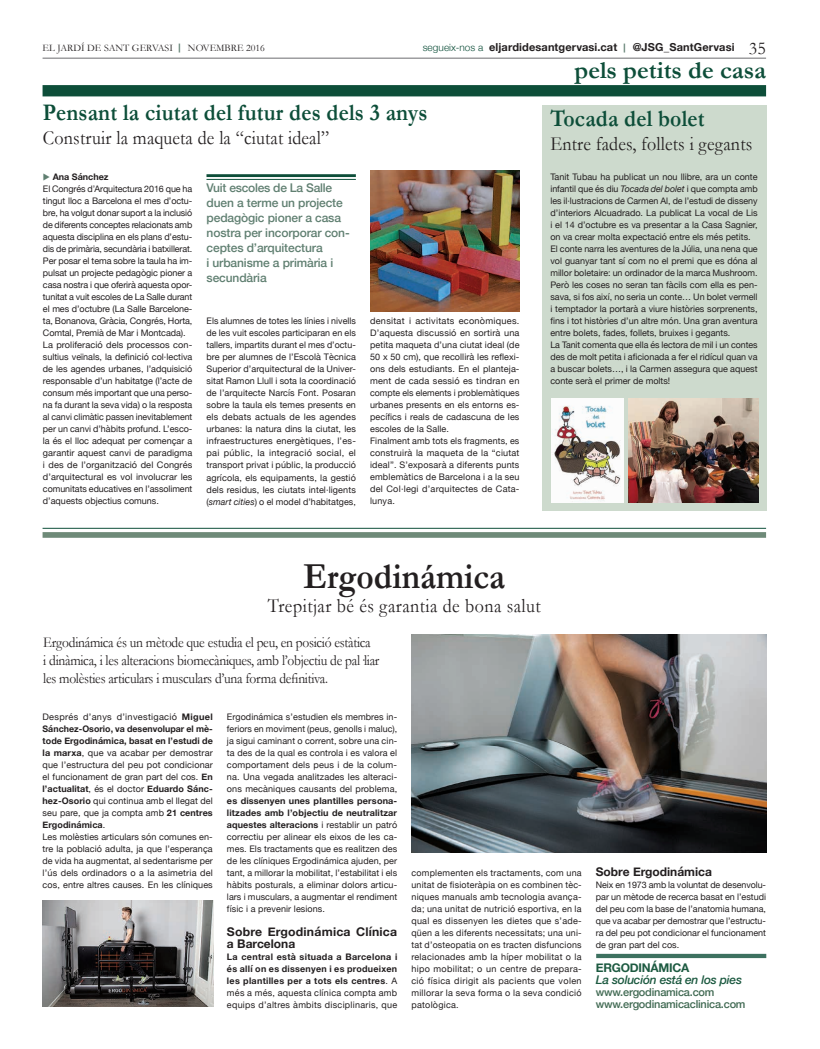
<style>
.page{position:relative;width:820px;height:1049px;background:#fff}
.page>*{position:absolute;margin:0;border:0;box-sizing:border-box;transform-origin:0 0}
.t1{font:700 37px "Garamond";color:#231f20;scale:.9 1}
.t2{font:700 25px "Garamond";color:#0d4e39}
.t3{font:700 24px "Garamond";letter-spacing:.01em;color:#0d4e39;scale:.9 1}
.t4{font:20px "Garamond";letter-spacing:.01em;color:#231f20;scale:.9 1}
.t5{font:15px/18px "Garamond";letter-spacing:-.02em;color:#231f20;scale:.9 1}
.t6{font:500 12px/15px "Helvetica Neue";letter-spacing:-.01em;color:#607f71}
.t7{font:700 12px/12px "Helvetica Neue";color:#231f20}
.t8{font:italic 500 12px "Helvetica Neue";letter-spacing:-.02em;color:#1d5a41}
.t9{font:700 12px "Helvetica Neue";letter-spacing:-.02em;color:#1d5a41}
.t10{font:700 11px "Helvetica Neue";letter-spacing:.01em;color:#231f20}
.t11{font:500 11px/12px "Helvetica Neue";letter-spacing:-.02em;color:#416a53}
.t12{font:10px "Garamond";color:#231f20}
.t13{font:9px/12px "Helvetica Neue";color:#231f20;text-align:justify}
.t14{font:700 9px/12px "Helvetica Neue";letter-spacing:.03em;color:#231f20;text-align:justify}
.s1{font-weight:700;color:#607f71}
.s2{font-weight:300;font-size:10px;color:#0d4e39}
.s3{font-family:"Garamond";font-size:10px;color:#607f71}
.s4{font-family:"Garamond";font-weight:400;font-size:18px}
.s5{color:#607f71}
.s6{font-weight:700}
.s7{font-style:italic}
.s8{font-weight:400}
</style>
<div class="page">
<div style="left:43px;top:85px;width:722px;height:11px;background:#0d4e39"></div>
<hr style="left:43px;top:58px;width:722px;height:1px;background:#6c6d70">
<div style="left:541px;top:105px;width:224px;height:405px;background:#cddacd"></div>
<div style="left:43px;top:532px;width:722px;height:6px;background:#6e8a78"></div>
<hr style="left:43px;top:528px;width:722px;height:1px;background:#0d4e39">
<hr style="left:206px;top:174px;width:150px;height:3px;background:#0d4e39">
<hr style="left:206px;top:179px;width:150px;height:1px;background:#0d4e39">
<img style="left:370px;top:170px;width:149px;height:142px">
<img style="left:551px;top:399px;width:72px;height:104px">
<img style="left:628px;top:399px;width:130px;height:104px">
<img style="left:411px;top:635px;width:355px;height:217px">
<hr style="left:596px;top:954px;width:170px;height:4px;background:#3d7160">
<img style="left:43px;top:900px;width:170px;height:106px">
<p class="t12" style="left:43px;top:42px;width:224px">EL JARDÍ DE SANT GERVASI <span class="s1">|</span> NOVEMBRE 2016</p>
<p class="t10" style="left:422px;top:40px;width:344px"><span class="s2">segueix-nos a</span> eljardidesantgervasi.cat <span class="s3">|</span> @JSG_SantGervasi <span class="s4">35</span></p>
<h2 class="t2" style="left:574px;top:57px;width:193px">pels petits de casa</h2>
<h3 class="t3" style="left:43px;top:100px;width:428px">Pensant la ciutat del futur des dels 3 anys</h3>
<h3 class="t4" style="left:43px;top:127px;width:319px">Construir la maqueta de la “ciutat ideal”</h3>
<h3 class="t6" style="left:206px;top:180px;width:145px">Vuit escoles de La Salle duen a terme un projecte pedagògic pioner a casa nostra per incorporar con&shy;ceptes d’arquitectura<br>i urbanisme a primària i secundària</h3>
<p class="t13" style="left:43px;top:171px;width:151px;text-align:left"><span class="s5">◆</span> <span class="s6">Ana Sánchez<br></span>El Congrés dʼArquitectura 2016 que ha tingut lloc a Barcelona el mes d’octu&shy;bre, ha volgut donar suport a la inclusió de diferents conceptes relacionats amb aquesta disciplina en els plans d’estu&shy;dis de primària, secundària i batxillerat.<br>Per posar el tema sobre la taula ha im&shy;pulsat un projecte pedagògic pioner a casa nostra i que oferirà aquesta opor&shy;tunitat a vuit escoles de La Salle durant el mes d’octubre (La Salle Barcelone&shy;ta, Bonanova, Gràcia, Congrés, Horta, Comtal, Premià de Mar i Montcada).<br>La proliferació dels processos con&shy;sultius veïnals, la definició col·lectiva de les agendes urbanes, l’adquisició responsable d’un habitatge (l’acte de consum més important que una perso&shy;na fa durant la seva vida) o la resposta al canvi climàtic passen inevitablement per un canvi d’hàbits profund. L’esco&shy;la és el lloc adequat per començar a garantir aquest canvi de paradigma i des de l’organització del Congrés d’arquitectural es vol involucrar les comunitats educatives en l’assoliment d’aquests objectius comuns.</p>
<p class="t13" style="left:206px;top:315px;width:151px">Els alumnes de totes les línies i nivells de les vuit escoles participaran en els tallers, impartits durant el mes d’octu&shy;bre per alumnes de l’Escolà Tècnica Superior d’arquitectural de la Univer&shy;sitat Ramon Llull i sota la coordinació de l’arquitecte Narcís Font. Posaran sobre la taula els temes presents en els debats actuals de les agendes urbanes: la natura dins la ciutat, les infraestructures energètiques, l’es&shy;pai públic, la integració social, el transport privat i públic, la producció agrícola, els equipaments, la gestió dels residus, les ciutats intel·ligents (<span class="s7">smart cities</span>) o el model d’habitatges,</p>
<p class="t13" style="left:370px;top:315px;width:151px;text-align:left">densitat i activitats econòmiques.<br>D’aquesta discussió en sortirà una petita maqueta d’una ciutat ideal (de 50 x 50 cm), que recollirà les reflexi&shy;ons dels estudiants. En el planteja&shy;ment de cada sessió es tindran en compte els elements i problemàtiques urbanes presents en els entorns es&shy;pecífics i reals de cadascuna de les escoles de la Salle.<br>Finalment amb tots els fragments, es construirà la maqueta de la “ciutat ideal”. S’exposarà a diferents punts emblemàtics de Barcelona i a la seu del Col·legi d’arquitectes de Cata&shy;lunya.</p>
<h3 class="t3" style="left:550px;top:105px;width:173px">Tocada del bolet</h3>
<h3 class="t4" style="left:550px;top:132px;width:226px">Entre fades, follets i gegants</h3>
<p class="t13" style="left:550px;top:171px;width:209px;text-align:left">Tanit Tubau ha publicat un nou llibre, ara un conte infantil que és diu <span class="s7">Tocada del bolet</span> i que compta amb les il·lustracions de Carmen Al, de l’estudi de disseny d’interiors Alcuadrado. La publicat La vocal de Lis i el 14 d’octubre es va presentar a la Casa Sagnier, on va crear molta expectació entre els més petits.<br>El conte narra les aventures de la Júlia, una nena que vol guanyar tant sí com no el premi que es dóna al millor boletaire: un ordinador de la marca Mushroom.<br>Però les coses no seran tan fàcils com ella es pen&shy;sava, si fos així, no seria un conte… Un bolet vermell i temptador la portarà a viure històries sorprenents, fins i tot històries d’un altre món. Una gran aventura entre bolets, fades, follets, bruixes i gegants.<br>La Tanit comenta que ella és lectora de mil i un contes des de molt petita i aficionada a fer el ridícul quan va a buscar bolets…, i la Carmen assegura que aquest conte serà el primer de molts!</p>
<h1 class="t1" style="left:303px;top:556px;width:225px">Ergodinámica</h1>
<h3 class="t4" style="left:268px;top:595px;width:304px">Trepitjar bé és garantia de bona salut</h3>
<h3 class="t5" style="left:43px;top:634px;width:375px">Ergodinámica és un mètode que estudia el peu, en posició estàtica<br>i dinàmica, i les alteracions biomecàniques, amb l’objectiu de pal·liar les molèsties articulars i musculars d’una forma definitiva.</h3>
<p class="t13" style="left:43px;top:710px;width:172px;text-align:left">Després d’anys d’investigació <span class="s6">Miguel Sánchez-Osorio, va desenvolupar el mè&shy;tode Ergodinámica, basat en l’estudi de la marxa</span>, que va acabar per demostrar que l’estructura del peu pot condicionar el funcionament de gran part del cos. <span class="s6">En l’actualitat</span>, és el doctor <span class="s6">Eduardo Sánc&shy;hez-Osorio</span> qui continua amb el llegat del seu pare, que ja compta amb <span class="s6">21 centres Ergodinámica</span>.<br>Les molèsties articulars són comunes en&shy;tre la població adulta, ja que l’esperança de vida ha augmentat, al sedentarisme per l’ús dels ordinadors o a la asimetria del cos, entre altres causes. En les clíniques</p>
<p class="t13" style="left:227px;top:710px;width:172px">Ergodinámica s’estudien els membres in&shy;feriors en moviment (peus, genolls i maluc), ja sigui caminant o corrent, sobre una cin&shy;ta des de la qual es controla i es valora el comportament dels peus i de la colum&shy;na. Una vegada analitzades les alteraci&shy;ons mecàniques causants del problema,</p>
<p class="t13" style="left:227px;top:794px;width:172px"><span class="s6">es dissenyen unes plantilles persona&shy;litzades amb l’objectiu de neutralitzar aquestes alteracions</span> i restablir un patró correctiu per alinear els eixos de les ca&shy;mes. Els tractaments que es realitzen des de les clíniques Ergodinámica ajuden, per tant, a millorar la mobilitat, l’estabilitat i els hàbits posturals, a eliminar dolors articu&shy;lars i musculars, a augmentar el rendiment físic i a prevenir lesions.</p>
<h3 class="t7" style="left:227px;top:925px;width:172px">Sobre Ergodinámica Clínica a Barcelona</h3>
<p class="t14" style="left:227px;top:950px;width:172px">La central està situada a Barcelona i és allí on es dissenyen i es produeixen les plantilles per a tots els centres<span class="s8">. A més a més, aquesta clínica compta amb equips d’altres àmbits disciplinaris, que</span></p>
<p class="t13" style="left:411px;top:866px;width:172px">complementen els tractaments, com una unitat de fisioteràpia on es combinen tèc&shy;niques manuals amb tecnologia avança&shy;da; una unitat de nutrició esportiva, en la qual es dissenyen les dietes que s’ade&shy;qüen a les diferents necessitats; una uni&shy;tat d’osteopatia on es tracten disfuncions relacionades amb la híper mobilitat o la hipo mobilitat; o un centre de prepara&shy;ció física dirigit als pacients que volen millorar la seva forma o la seva condició patològica.</p>
<h3 class="t7" style="left:595px;top:865px;width:118px">Sobre Ergodinámica</h3>
<p class="t13" style="left:595px;top:878px;width:172px">Neix en 1973 amb la voluntat de desenvolu&shy;par un mètode de recerca basat en l’estudi del peu com la base de l’anatomia humana, que va acabar per demostrar que l’estructu&shy;ra del peu pot condicionar el funcionament de gran part del cos.</p>
<h3 class="t9" style="left:595px;top:960px;width:95px">ERGODINÁMICA</h3>
<h3 class="t8" style="left:595px;top:972px;width:148px">La solución está en los pies</h3>
<p class="t11" style="left:595px;top:986px;width:151px">www.ergodinamica.com www.ergodinamicaclinica.com</p>
</div>
